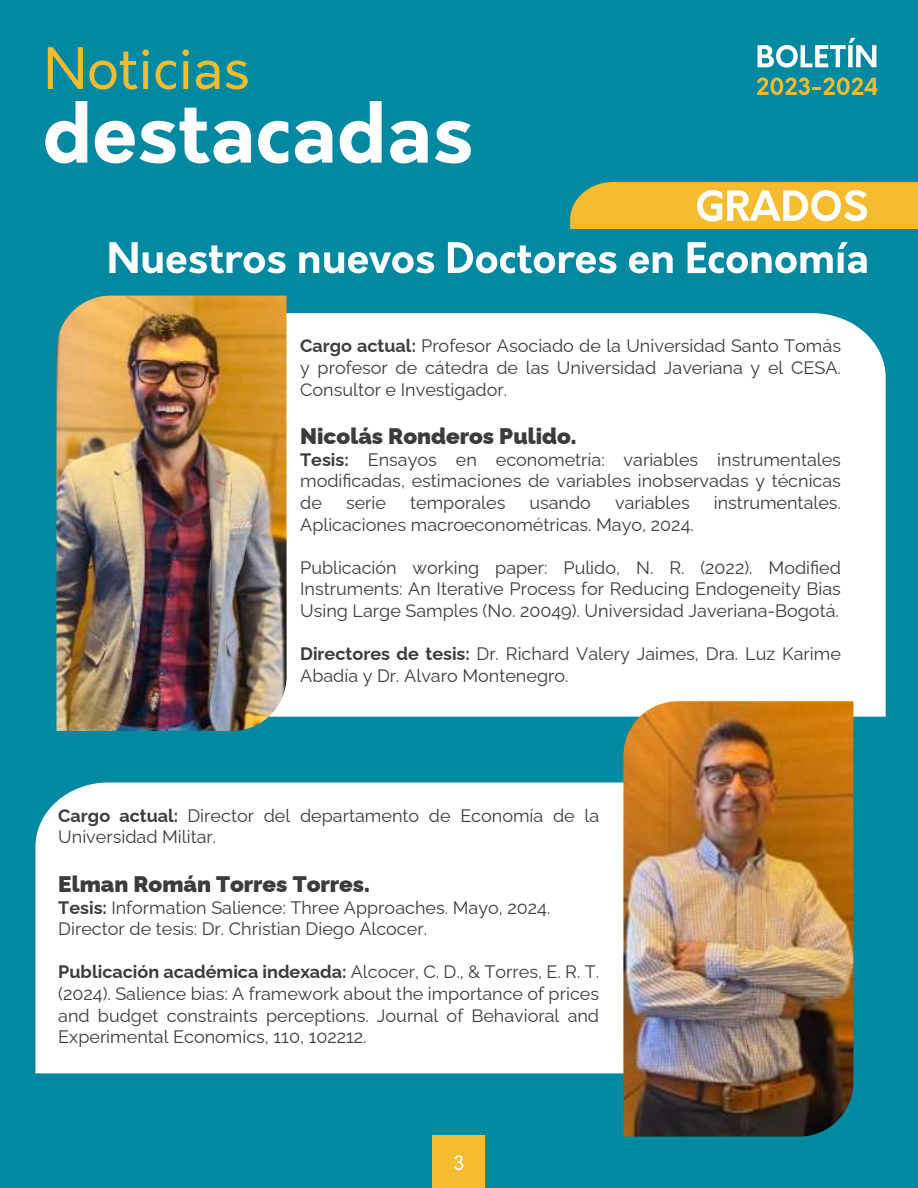
<style>
.page{position:relative;width:918px;height:1188px;background:#0089a1}
.page>*{position:absolute;margin:0;border:0;box-sizing:border-box;transform-origin:0 0}
.t1{font:900 22.5px "Raleway";color:#3c3c3b}
.t2{font:19.5px "Orkney";color:#fff}
.t3{font:18px/21.6px "Raleway";color:#3c3c3b;text-align:justify}
.s1{font-weight:700}
</style>
<div class="page">
<svg style="left:48px;top:47px;width:35px;height:42px"></svg>
<svg style="left:89px;top:49px;width:60px;height:41px"></svg>
<svg style="left:156px;top:61px;width:20px;height:29px"></svg>
<svg style="left:183px;top:49px;width:6px;height:40px"></svg>
<svg style="left:196px;top:61px;width:23px;height:29px"></svg>
<svg style="left:225px;top:61px;width:23px;height:29px"></svg>
<svg style="left:45px;top:101px;width:42px;height:62px"></svg>
<svg style="left:95px;top:108px;width:156px;height:55px"></svg>
<svg style="left:258px;top:121px;width:30px;height:42px"></svg>
<svg style="left:295px;top:121px;width:37px;height:42px"></svg>
<svg style="left:340px;top:101px;width:42px;height:62px"></svg>
<svg style="left:390px;top:121px;width:38px;height:42px"></svg>
<svg style="left:435px;top:121px;width:36px;height:42px"></svg>
<div style="left:433px;top:1135px;width:52px;height:53px;background:#f5bc30"></div>
<svg style="left:758px;top:38px;width:118px;height:30px"></svg>
<svg style="left:757px;top:77px;width:120px;height:18px"></svg>
<svg style="left:35px;top:782px;width:588px;height:291px;background:#f4fafb"></svg>
<svg style="left:570px;top:182px;width:348px;height:47px;background:#f0c452"></svg>
<svg style="left:109px;top:242px;width:177px;height:31px"></svg>
<svg style="left:299px;top:252px;width:135px;height:21px"></svg>
<svg style="left:448px;top:242px;width:168px;height:31px"></svg>
<svg style="left:629px;top:252px;width:44px;height:21px"></svg>
<svg style="left:688px;top:242px;width:179px;height:31px"></svg>
<div style="left:287px;top:313px;width:599px;height:404px;background:#fff"></div>
<img style="left:56px;top:296px;width:231px;height:435px">
<img style="left:623px;top:701px;width:230px;height:436px">
<p class="t3" style="left:300px;top:333px;width:542px"><span class="s1">Cargo actual:</span> Profesor Asociado de la Universidad Santo Tomás y profesor de cátedra de las Universidad Javeriana y el CESA.<br>Consultor e Investigador.</p>
<p class="t1" style="left:300px;top:418px;width:278px">Nicolás Ronderos Pulido.</p>
<p class="t3" style="left:300px;top:447px;width:542px"><span class="s1">Tesis:</span> Ensayos en econometría: variables instrumentales modificadas, estimaciones de variables inobservadas y técnicas de</p>
<p class="t3" style="left:346px;top:490px;width:42px">serie</p>
<p class="t3" style="left:410px;top:490px;width:97px">temporales</p>
<p class="t3" style="left:529px;top:490px;width:63px">usando</p>
<p class="t3" style="left:615px;top:490px;width:76px">variables</p>
<p class="t3" style="left:714px;top:490px;width:129px">instrumentales.</p>
<p class="t3" style="left:300px;top:512px;width:395px">Aplicaciones macroeconométricas. Mayo, 2024.</p>
<p class="t3" style="left:300px;top:555px;width:542px">Publicación working paper: Pulido, N. R. (2022). Modified Instruments: An Iterative Process for Reducing Endogeneity Bias Using Large Samples (No. 20049). Universidad Javeriana-Bogotá.</p>
<p class="t3" style="left:300px;top:641px;width:542px"><span class="s1">Directores de tesis:</span> Dr. Richard Valery Jaimes, Dra. Luz Karime<br>Abadía y Dr. Alvaro Montenegro.</p>
<p class="t3" style="left:58px;top:803px;width:542px"><span class="s1">Cargo actual:</span> Director del departamento de Economía de la<br>Universidad Militar.</p>
<p class="t1" style="left:58px;top:866px;width:313px">Elman Román Torres Torres.</p>
<p class="t3" style="left:58px;top:894px;width:494px"><span class="s1">Tesis:</span> Information Salience: Three Approaches. Mayo, 2024.<br>Director de tesis: Dr. Christian Diego Alcocer.</p>
<p class="t3" style="left:58px;top:959px;width:542px"><span class="s1">Publicación académica indexada:</span> Alcocer, C. D., &amp; Torres, E. R. T. (2024). Salience bias: A framework about the importance of prices and budget constraints perceptions. Journal of Behavioral and Experimental Economics, 110, 102212.</p>
<p class="t2" style="left:453px;top:1151px;width:13px">3</p>
</div>
